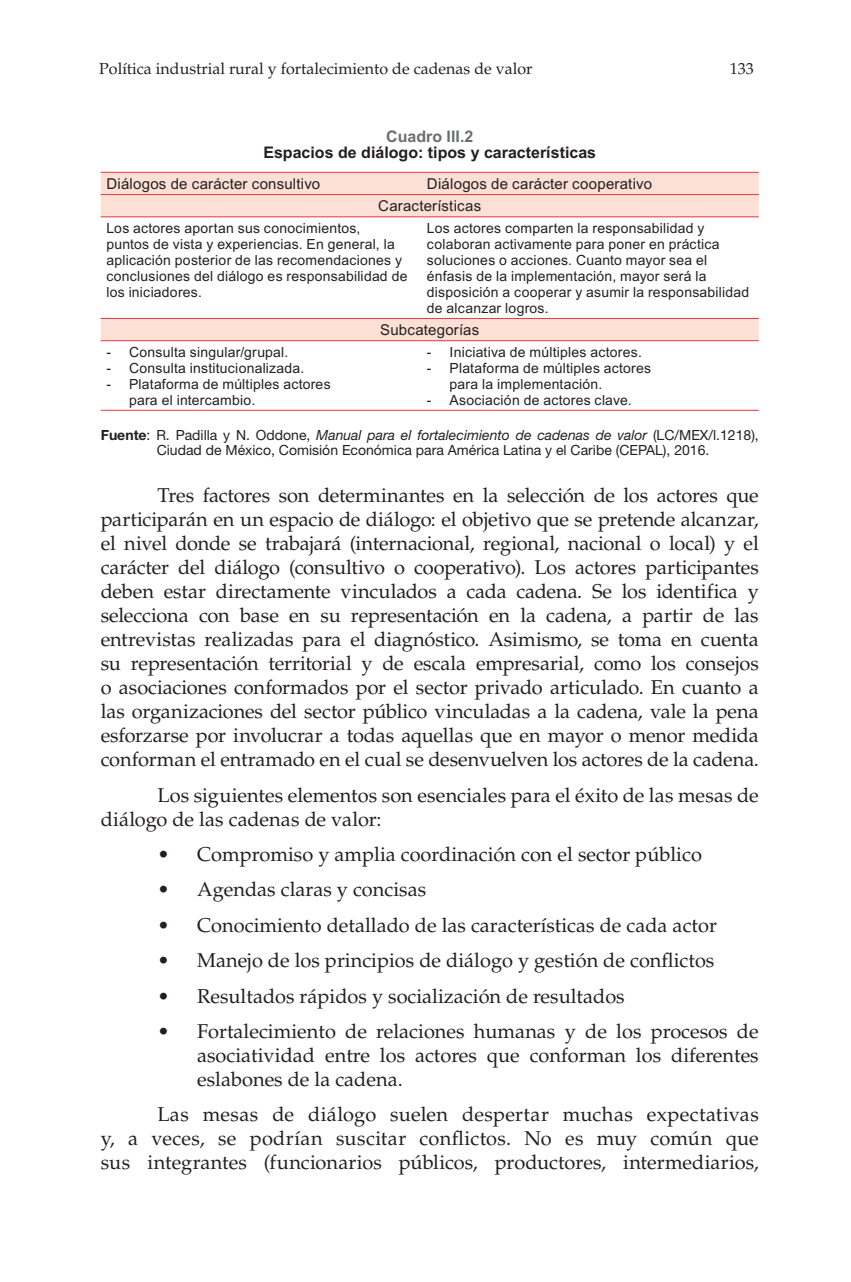
<style>
.page{position:relative;width:851px;height:1282px;background:#fff}
.page>*{position:absolute;margin:0;border:0;box-sizing:border-box;transform-origin:0 0}
.t1{font:20px/24px "Palatino LT Std";color:#231f20;text-align:justify}
.t2{font:16px "Palatino LT Std";color:#231f20}
.t3{font:16px "Arial Bold MT2";color:#231f20}
.t4{font:16px "Arial Bold MT2";color:#6c6d70}
.t5{font:15px/22.2px "Arial";letter-spacing:.015em;color:#231f20}
.t6{font:14px/16px "Arial";letter-spacing:.015em;color:#231f20}
.t7{font:14px "Helvetica Neue LT Std It 2";color:#231f20}
.t8{font:14px "Helvetica Neue LT Std Roman 3";color:#231f20}
.s1{font-family:"Helvetica Neue LT Std Bd 2"}
.s2{font-family:"Helvetica Neue LT Std Roman 3"}
.s3{font-family:"Palatino LT Std Roman 3"}
</style>
<div class="page">
<svg style="left:101px;top:173px;width:657px;height:167px"></svg>
<hr style="left:101px;top:172px;width:320px;height:1px;background:#e9353f">
<hr style="left:421px;top:172px;width:337px;height:1px;background:#e9353f">
<hr style="left:101px;top:194px;width:320px;height:1px;background:#e9353f">
<hr style="left:421px;top:194px;width:337px;height:1px;background:#e9353f">
<hr style="left:101px;top:216px;width:320px;height:1px;background:#e9353f">
<hr style="left:421px;top:216px;width:337px;height:1px;background:#e9353f">
<hr style="left:101px;top:318px;width:320px;height:1px;background:#e9353f">
<hr style="left:421px;top:318px;width:337px;height:1px;background:#e9353f">
<hr style="left:101px;top:410px;width:320px;height:1px;background:#e9353f">
<hr style="left:421px;top:410px;width:337px;height:1px;background:#e9353f">
<hr style="left:101px;top:340px;width:320px;height:1px;background:#e9353f">
<hr style="left:421px;top:340px;width:337px;height:1px;background:#e9353f">
<p class="t2" style="left:99px;top:59px;width:435px">Política industrial rural y fortalecimiento de cadenas de valor</p>
<p class="t2" style="left:729px;top:59px;width:25px">133</p>
<p class="t4" style="left:386px;top:125px;width:89px">Cuadro III.2</p>
<p class="t3" style="left:263px;top:141px;width:334px">Espacios de diálogo: tipos y características</p>
<p class="t5" style="left:106px;top:172px;width:215px">Diálogos de carácter consultivo</p>
<p class="t5" style="left:378px;top:172px;width:275px;text-indent:49px">Diálogos de carácter cooperativo<br>Características</p>
<p class="t6" style="left:106px;top:220px;width:302px">Los actores aportan sus conocimientos,<br>puntos de vista y experiencias. En general, la aplicación posterior de las recomendaciones y conclusiones del diálogo es responsabilidad de los iniciadores.</p>
<p class="t6" style="left:427px;top:220px;width:324px">Los actores comparten la responsabilidad y colaboran activamente para poner en práctica soluciones o acciones. Cuanto mayor sea el énfasis de la implementación, mayor será la disposición a cooperar y asumir la responsabilidad de alcanzar logros.</p>
<p class="t5" style="left:380px;top:318px;width:101px">Subcategorías</p>
<p class="t6" style="left:106px;top:343px;width:183px">- Consulta singular/grupal.</p>
<p class="t6" style="left:106px;top:359px;width:199px">- Consulta institucionalizada.</p>
<p class="t6" style="left:129px;top:375px;width:203px;text-indent:-23px">- Plataforma de múltiples actores para el intercambio.</p>
<p class="t6" style="left:427px;top:343px;width:216px">- Iniciativa de múltiples actores.</p>
<p class="t6" style="left:449px;top:359px;width:203px;text-indent:-23px">- Plataforma de múltiples actores para la implementación.</p>
<p class="t6" style="left:427px;top:391px;width:206px">- Asociación de actores clave.</p>
<p class="t7" style="left:101px;top:427px;width:659px"><span class="s1">Fuente</span><span class="s2">: R. Padilla y N. Oddone,</span> Manual para el fortalecimiento de cadenas de valor <span class="s2">(LC/MEX/l.1218),</span></p>
<p class="t8" style="left:157px;top:442px;width:554px">Ciudad de México, Comisión Económica para América Latina y el Caribe (CEPAL), 2016.</p>
<p class="t1" style="left:101px;top:483px;width:659px;text-indent:57px">Tres factores son determinantes en la selección de los actores que participarán en un espacio de diálogo: el objetivo que se pretende alcanzar, el nivel donde se trabajará (internacional, regional, nacional o local) y el carácter del diálogo (consultivo o cooperativo). Los actores participantes deben estar directamente vinculados a cada cadena. Se los identifica y selecciona con base en su representación en la cadena, a partir de las entrevistas realizadas para el diagnóstico. Asimismo, se toma en cuenta su representación territorial y de escala empresarial, como los consejos o asociaciones conformados por el sector privado articulado. En cuanto a las organizaciones del sector público vinculadas a la cadena, vale la pena esforzarse por involucrar a todas aquellas que en mayor o menor medida conforman el entramado en el cual se desenvuelven los actores de la cadena.</p>
<p class="t1" style="left:101px;top:783px;width:659px;text-indent:57px">Los siguientes elementos son esenciales para el éxito de las mesas de diálogo de las cadenas de valor:</p>
<p class="t1" style="left:157px;top:842px;width:546px"><span class="s3">•</span> Compromiso y amplia coordinación con el sector público</p>
<p class="t1" style="left:157px;top:877px;width:270px"><span class="s3">•</span> Agendas claras y concisas</p>
<p class="t1" style="left:157px;top:913px;width:561px"><span class="s3">•</span> Conocimiento detallado de las características de cada actor</p>
<p class="t1" style="left:157px;top:948px;width:558px"><span class="s3">•</span> Manejo de los principios de diálogo y gestión de conflictos</p>
<p class="t1" style="left:157px;top:984px;width:469px"><span class="s3">•</span> Resultados rápidos y socialización de resultados</p>
<p class="t1" style="left:197px;top:1019px;width:563px;text-indent:-40px"><span class="s3">•</span> Fortalecimiento de relaciones humanas y de los procesos de asociatividad entre los actores que conforman los diferentes eslabones de la cadena.</p>
<p class="t1" style="left:101px;top:1102px;width:659px;text-indent:57px">Las mesas de diálogo suelen despertar muchas expectativas y, a veces, se podrían suscitar conflictos. No es muy común que sus integrantes (funcionarios públicos, productores, intermediarios,</p>
</div>
